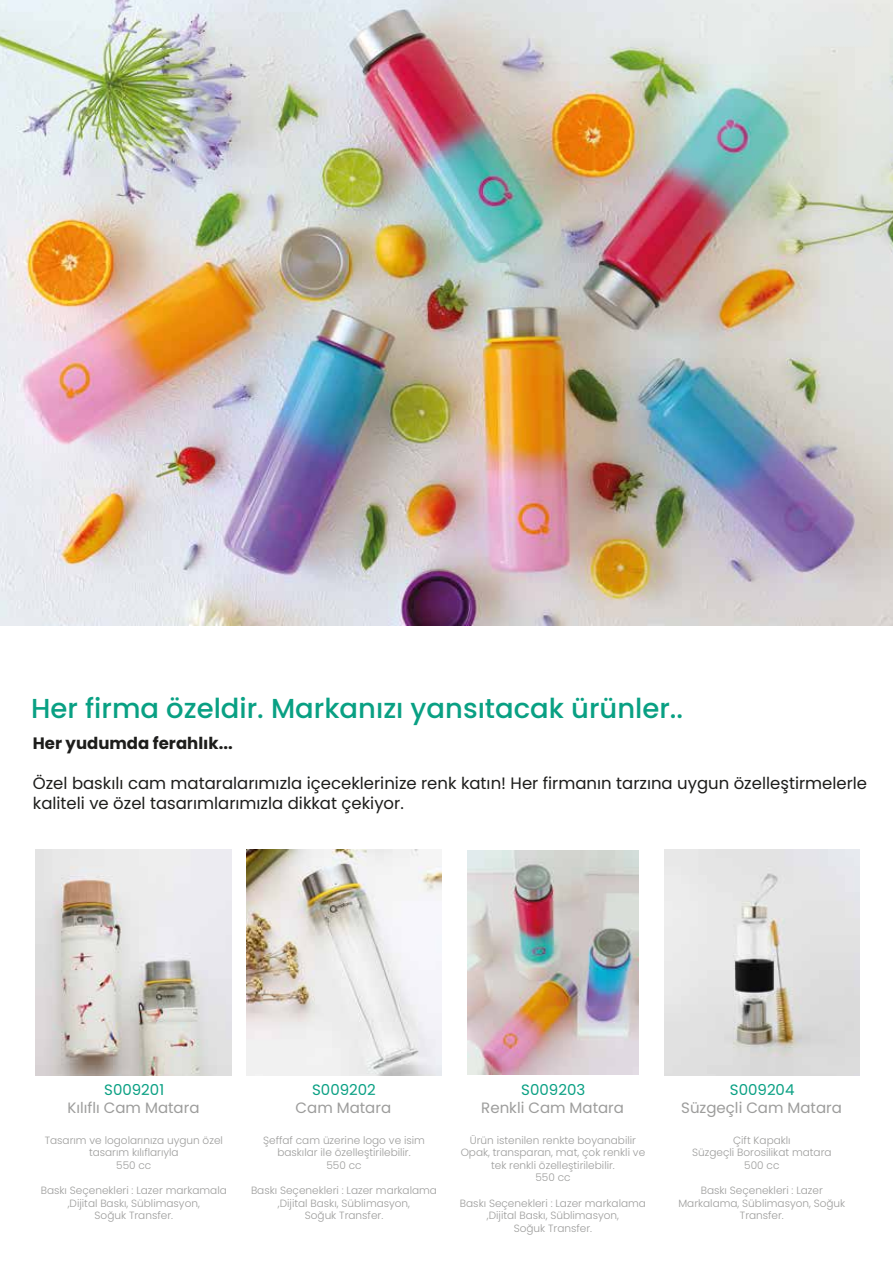
<style>
.page{position:relative;width:893px;height:1263px;background:#fff}
.page>*{position:absolute;margin:0;border:0;box-sizing:border-box;transform-origin:0 0}
.t1{font:500 27.45px "Poppins";color:#09a083}
.t2{font:16.5px/19.8px "Poppins";color:#1d1d1b}
.t3{font:700 16.5px "Poppins";color:#1d1d1b}
.t4{font:15px "Poppins";color:#9d9d9c}
.t5{font:15px "Poppins";color:#09a083}
.t6{font:300 10.5px/12.6px "Poppins";color:#9d9d9c;text-align:center}
</style>
<div class="page">
<img style="left:0;top:0;width:893px;height:626px">
<img style="left:246px;top:849px;width:196px;height:227px">
<img style="left:36px;top:849px;width:196px;height:227px">
<img style="left:468px;top:850px;width:170px;height:224px">
<img style="left:664px;top:849px;width:196px;height:226px">
<h1 class="t1" style="left:31px;top:692px;width:654px">Her firma özeldir. Markanızı yansıtacak ürünler..</h1>
<h2 class="t3" style="left:33px;top:734px;width:201px">Her yudumda ferahlık...</h2>
<h2 class="t2" style="left:33px;top:773px;width:836px">Özel baskılı cam mataralarımızla içeceklerinize renk katın! Her firmanın tarzına uygun özelleştirmelerle kaliteli ve özel tasarımlarımızla dikkat çekiyor.</h2>
<h3 class="t5" style="left:104px;top:1081px;width:61px">S009201</h3>
<h3 class="t5" style="left:312px;top:1081px;width:65px">S009202</h3>
<h3 class="t5" style="left:521px;top:1081px;width:65px">S009203</h3>
<h3 class="t5" style="left:730px;top:1081px;width:66px">S009204</h3>
<h3 class="t4" style="left:68px;top:1098px;width:133px">Kılıflı Cam Matara</h3>
<h3 class="t4" style="left:296px;top:1098px;width:97px">Cam Matara</h3>
<h3 class="t4" style="left:481px;top:1098px;width:144px">Renkli Cam Matara</h3>
<h3 class="t4" style="left:681px;top:1098px;width:162px">Süzgeçli Cam Matara</h3>
<p class="t6" style="left:45px;top:1134px;width:180px">Tasarım ve logolarınıza uygun özel tasarım kılıflarıyla<br>550 cc</p>
<p class="t6" style="left:41px;top:1184px;width:187px">Baskı Seçenekleri : Lazer markamala ,Dijital Baskı, Süblimasyon,<br>Soğuk Transfer.</p>
<p class="t6" style="left:263px;top:1134px;width:163px">Şeffaf cam üzerine logo ve isim baskılar ile özelleştirilebilir.<br>550 cc</p>
<p class="t6" style="left:251px;top:1184px;width:187px">Baskı Seçenekleri : Lazer markalama ,Dijital Baskı, Süblimasyon,<br>Soğuk Transfer.</p>
<p class="t6" style="left:461px;top:1134px;width:186px">Ürün istenilen renkte boyanabilir<br>Opak, transparan, mat, çok renkli ve tek renkli özelleştirilebilir.<br>550 cc</p>
<p class="t6" style="left:460px;top:1197px;width:187px">Baskı Seçenekleri : Lazer markalama ,Dijital Baskı, Süblimasyon,<br>Soğuk Transfer.</p>
<p class="t6" style="left:692px;top:1134px;width:141px">Çift Kapaklı<br>Süzgeçli Borosilikat matara<br>500 cc</p>
<p class="t6" style="left:678px;top:1184px;width:168px">Baskı Seçenekleri : Lazer<br>Markalama, Süblimasyon, Soğuk<br>Transfer.</p>
</div>
